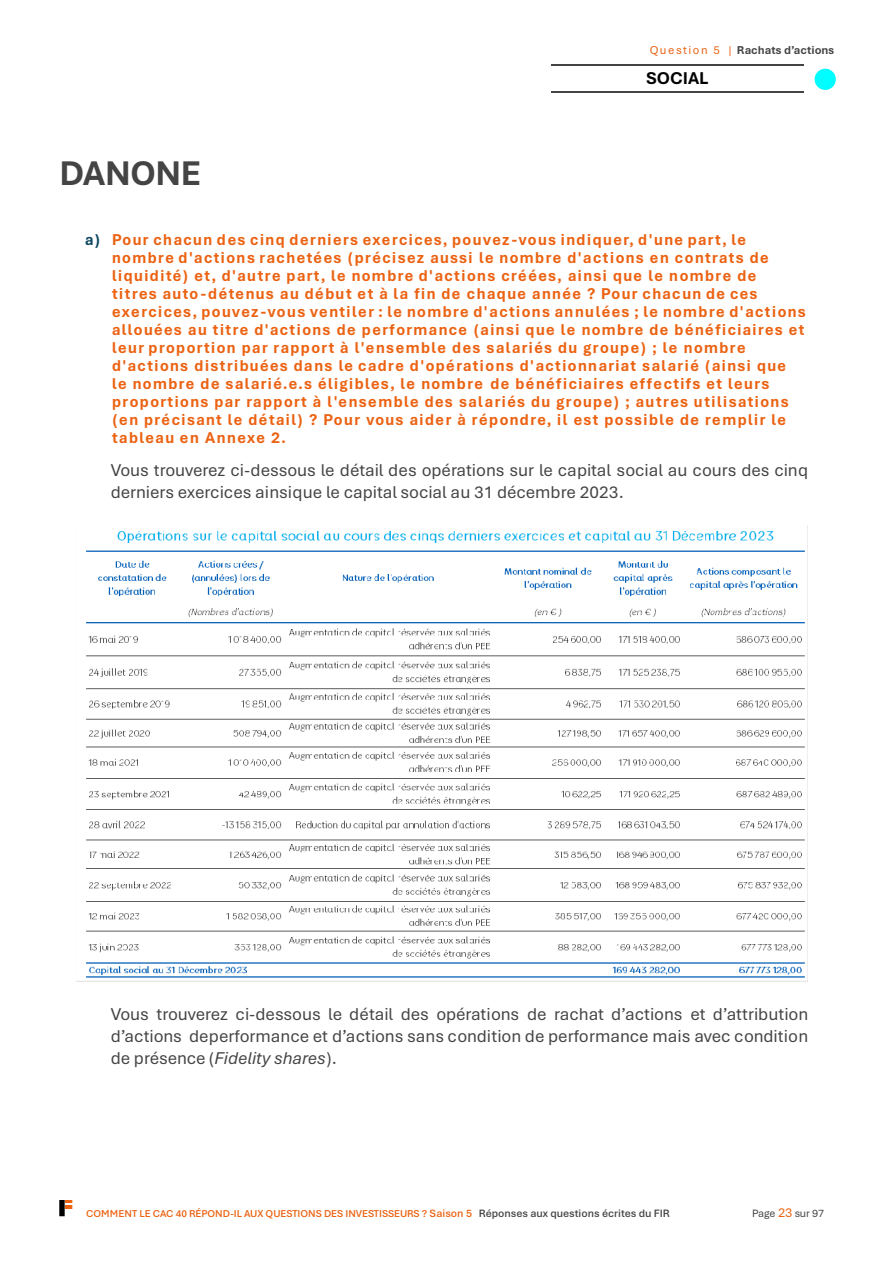
<style>
.page{position:relative;width:893px;height:1263px;background:#fff}
.page>*{position:absolute;margin:0;border:0;box-sizing:border-box;transform-origin:0 0}
.t1{font:700 36px "Aptos Display";color:#444}
.t2{font:18px/21.9px "Aptos";letter-spacing:-.005em;color:#444}
.t3{font:700 18px "Aptos";color:#000}
.t4{font:700 16.5px/18px "Aptos Display";letter-spacing:.09em;color:#eb6212}
.t5{font:700 12px "Aptos";color:#444}
.t6{font:11.25px "Aptos";letter-spacing:-.01em;color:#444}
.t7{font:600 10.5px "Aptos";color:#eb6212}
.s1{font-weight:400;color:#eb6212}
.s2{color:#0f4761}
.s3{font-style:italic}
.s4{font-size:11.25px}
.s5{font-size:11.25px;color:#444}
.s6{font-size:13.5px;color:#eb6212}
</style>
<div class="page">
<hr style="left:551px;top:65px;width:253px;height:1px;background:#444">
<hr style="left:551px;top:91px;width:253px;height:2px;background:#444">
<svg style="left:59px;top:1200px;width:13px;height:16px"></svg>
<div style="left:814px;top:69px;width:22px;height:21px;background:#00fdff;border-radius:50%"></div>
<img style="left:86px;top:525px;width:722px;height:456px">
<h1 class="t1" style="left:60px;top:151px;width:143px">DANONE</h1>
<p class="t5" style="left:650px;top:42px;width:186px"><span class="s1">Qu e sti o n 5 |</span> Rachats d’actions</p>
<p class="t3" style="left:646px;top:68px;width:64px">SOCIAL</p>
<h2 class="t4" style="left:112px;top:231px;width:695px;text-indent:-27px"><span class="s2">a)</span> Pour chacun des cinq derniers exercices, pouvez-vous indiquer, d'une part, le nombre d'actions rachetées (précisez aussi le nombre d'actions en contrats de liquidité) et, d'autre part, le nombre d'actions créées, ainsi que le nombre de<br>titres auto-détenus au début et à la fin de chaque année ? Pour chacun de ces exercices, pouvez-vous ventiler : le nombre d'actions annulées ; le nombre d'actions allouées au titre d'actions de performance (ainsi que le nombre de bénéficiaires et leur proportion par rapport à l'ensemble des salariés du groupe) ; le nombre d'actions distribuées dans le cadre d'opérations d'actionnariat salarié (ainsi que<br>le nombre de salarié.e.s éligibles, le nombre de bénéficiaires effectifs et leurs proportions par rapport à l'ensemble des salariés du groupe) ; autres utilisations (en précisant le détail) ? Pour vous aider à répondre, il est possible de remplir le tableau en Annexe 2.</h2>
<p class="t2" style="left:111px;top:459px;width:699px">Vous trouverez ci-dessous le détail des opérations sur le capital social au cours des cinq derniers exercices ainsique le capital social au 31 décembre 2023.</p>
<p class="t2" style="left:111px;top:1003px;width:699px;text-align:justify">Vous trouverez ci-dessous le détail des opérations de rachat d’actions et d’attribution d’actions deperformance et d’actions sans condition de performance mais avec condition de présence (<span class="s3">Fidelity shares</span>).</p>
<p class="t7" style="left:86px;top:1207px;width:585px">COMMENT LE CAC 40 RÉPOND-IL AUX QUESTIONS DES INVESTISSEURS ? <span class="s4">Saison 5</span> <span class="s5">Réponses aux questions écrites du FIR</span></p>
<p class="t6" style="left:752px;top:1206px;width:73px">Page <span class="s6">23</span> sur 97</p>
</div>
